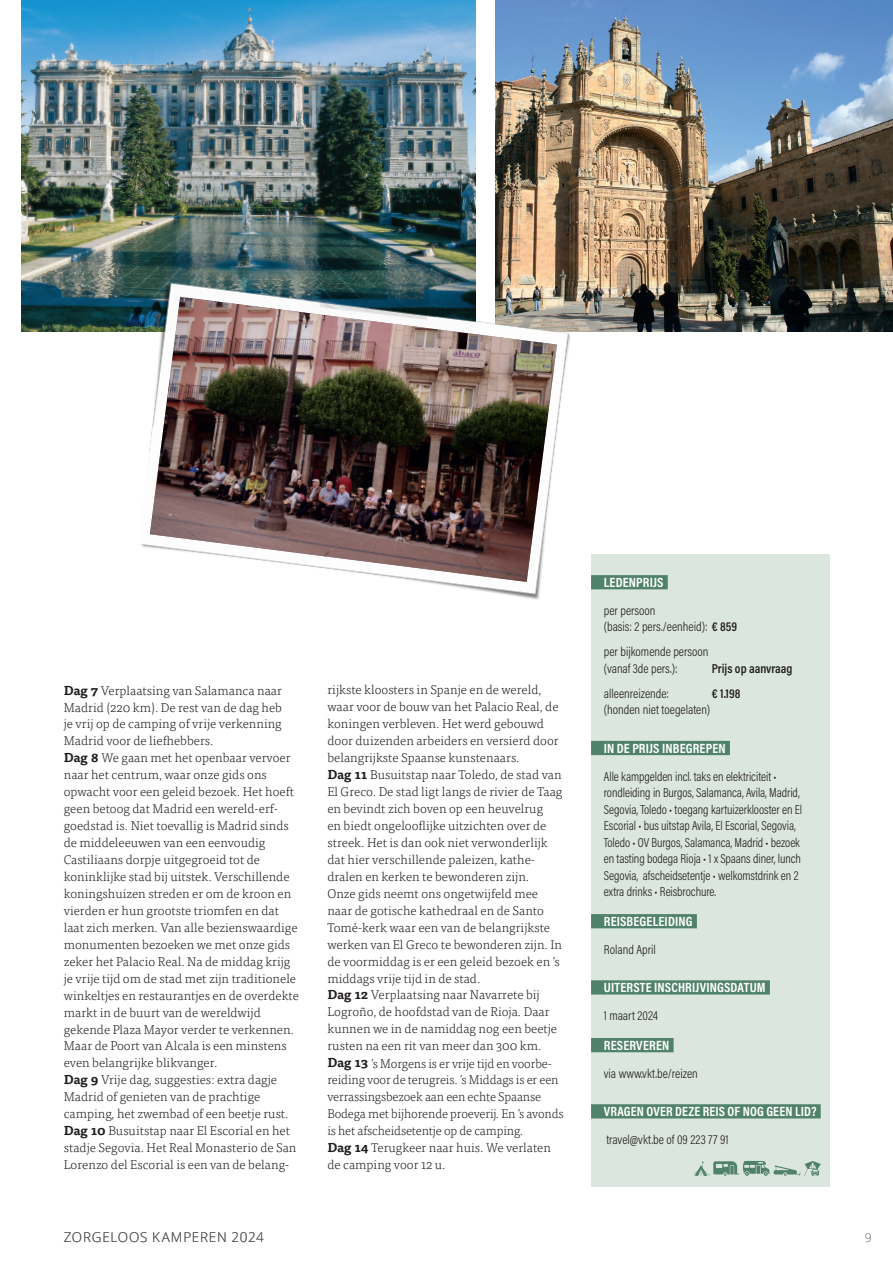
<style>
.page{position:relative;width:893px;height:1263px;background:#fff}
.page>*{position:absolute;margin:0;border:0;box-sizing:border-box;transform-origin:0 0}
.t1{font:700 13.5px "Acumin Pro Cond";letter-spacing:.015em;color:#fff}
.t2{font:300 13.5px "Open Sans";letter-spacing:.055em;color:#57585a}
.t3{font:300 13.05px/16.5px "Acumin Pro Cond";letter-spacing:-.005em;color:#231f20}
.t4{font:600 13.05px "Acumin Pro Cond";letter-spacing:-.005em;color:#231f20}
.t5{font:300 12.75px/17px "Tisa Pro";color:#231f20}
.t6{font:300 12px "Open Sans";color:#57585a}
.s1{font-weight:700}
.s2{font-weight:600}
</style>
<div class="page">
<img style="left:21px;top:0;width:454px;height:332px">
<img style="left:495px;top:0;width:398px;height:332px">
<div style="left:591px;top:554px;width:238px;height:632px;background:#dbe6df"></div>
<div style="left:591px;top:575px;width:77px;height:14px;background:#508269"></div>
<div style="left:591px;top:741px;width:139px;height:14px;background:#508269"></div>
<div style="left:591px;top:914px;width:106px;height:14px;background:#508269"></div>
<div style="left:591px;top:980px;width:179px;height:14px;background:#508269"></div>
<div style="left:591px;top:1038px;width:83px;height:14px;background:#508269"></div>
<div style="left:591px;top:1104px;width:230px;height:14px;background:#508269"></div>
<svg style="left:693px;top:1161px;width:128px;height:15px"></svg>
<img style="left:124px;top:271px;width:459px;height:329px">
<img style="left:150px;top:297px;width:407px;height:285px">
<img style="left:313px;top:281px;width:117px;height:42px">
<p class="t5" style="left:64px;top:681px;width:237px"><span class="s1">Dag 7</span> Verplaatsing van Salamanca naar Madrid (220 km). De rest van de dag heb<br>je vrij op de camping of vrije verkenning Madrid voor de liefhebbers.<br><span class="s1">Dag 8</span> We gaan met het openbaar vervoer naar het centrum, waar onze gids ons opwacht voor een geleid bezoek. Het hoeft geen betoog dat Madrid een wereld-erf&shy;goedstad is. Niet toevallig is Madrid sinds de middeleeuwen van een eenvoudig Castiliaans dorpje uitgegroeid tot de koninklijke stad bij uitstek. Verschillende koningshuizen streden er om de kroon en vierden er hun grootste triomfen en dat laat zich merken. Van alle bezienswaardige monumenten bezoeken we met onze gids zeker het Palacio Real. Na de middag krijg je vrije tijd om de stad met zijn traditionele winkeltjes en restaurantjes en de overdekte markt in de buurt van de wereldwijd gekende Plaza Mayor verder te verkennen.<br>Maar de Poort van Alcala is een minstens even belangrijke blikvanger.<br><span class="s1">Dag 9</span> Vrije dag, suggesties: extra dagje Madrid of genieten van de prachtige camping, het zwembad of een beetje rust.<br><span class="s1">Dag 10</span> Busuitstap naar El Escorial en het stadje Segovia. Het Real Monasterio de San Lorenzo del Escorial is een van de belang-</p>
<p class="t5" style="left:327px;top:681px;width:238px">rijkste kloosters in Spanje en de wereld, waar voor de bouw van het Palacio Real, de koningen verbleven. Het werd gebouwd door duizenden arbeiders en versierd door belangrijkste Spaanse kunstenaars.<br><span class="s1">Dag 11</span> Busuitstap naar Toledo, de stad van El Greco. De stad ligt langs de rivier de Taag en bevindt zich boven op een heuvelrug<br>en biedt ongelooflijke uitzichten over de streek. Het is dan ook niet verwonderlijk dat hier verschillende paleizen, kathe&shy;dralen en kerken te bewonderen zijn.<br>Onze gids neemt ons ongetwijfeld mee naar de gotische kathedraal en de Santo Tomé-kerk waar een van de belangrijkste werken van El Greco te bewonderen zijn. In de voormiddag is er een geleid bezoek en ’s middags vrije tijd in de stad.<br><span class="s1">Dag 12</span> Verplaatsing naar Navarrete bij Logroño, de hoofdstad van de Rioja. Daar kunnen we in de namiddag nog een beetje rusten na een rit van meer dan 300 km.<br><span class="s1">Dag 13</span> ’s Morgens is er vrije tijd en voorbe&shy;reiding voor de terugreis. ’s Middags is er een verrassingsbezoek aan een echte Spaanse Bodega met bijhorende proeverij. En ’s avonds is het afscheidsetentje op de camping.<br><span class="s1">Dag 14</span> Terugkeer naar huis. We verlaten de camping voor 12 u.</p>
<p class="t1" style="left:604px;top:573px;width:61px">LEDENPRIJS</p>
<p class="t3" style="left:604px;top:602px;width:135px">per persoon<br>(basis: 2 pers./eenheid): <span class="s2">€ 859</span></p>
<p class="t3" style="left:604px;top:643px;width:106px">per bijkomende persoon (vanaf 3de pers.):</p>
<p class="t4" style="left:712px;top:660px;width:82px">Prijs op aanvraag</p>
<p class="t3" style="left:604px;top:685px;width:67px">alleenreizende:</p>
<p class="t4" style="left:712px;top:685px;width:30px">€ 1.198</p>
<p class="t3" style="left:604px;top:701px;width:108px">(honden niet toegelaten)</p>
<p class="t1" style="left:604px;top:739px;width:123px">IN DE PRIJS INBEGREPEN</p>
<p class="t3" style="left:604px;top:767px;width:200px">Alle kampgelden incl. taks en elektriciteit • rondleiding in Burgos, Salamanca, Avila, Madrid, Segovia, Toledo • toegang kartuizerklooster en El Escorial • bus uitstap Avila, El Escorial, Segovia, Toledo • OV Burgos, Salamanca, Madrid • bezoek en tasting bodega Rioja • 1 x Spaans diner, lunch Segovia, afscheidsetentje • welkomstdrink en 2 extra drinks • Reisbrochure.</p>
<p class="t1" style="left:604px;top:912px;width:90px">REISBEGELEIDING</p>
<p class="t3" style="left:604px;top:941px;width:54px">Roland April</p>
<p class="t1" style="left:604px;top:978px;width:163px">UITERSTE INSCHRIJVINGSDATUM</p>
<p class="t3" style="left:604px;top:1007px;width:56px">1 maart 2024</p>
<p class="t1" style="left:604px;top:1036px;width:67px">RESERVEREN</p>
<p class="t3" style="left:604px;top:1065px;width:95px">via www.vkt.be/reizen</p>
<p class="t1" style="left:604px;top:1102px;width:214px">VRAGEN OVER DEZE REIS OF NOG GEEN LID?</p>
<p class="t3" style="left:606px;top:1131px;width:124px">travel@vkt.be of 09 223 77 91</p>
<p class="t2" style="left:64px;top:1227px;width:202px">ZORGELOOS KAMPEREN 2024</p>
<p class="t6" style="left:865px;top:1229px;width:8px">9</p>
</div>
